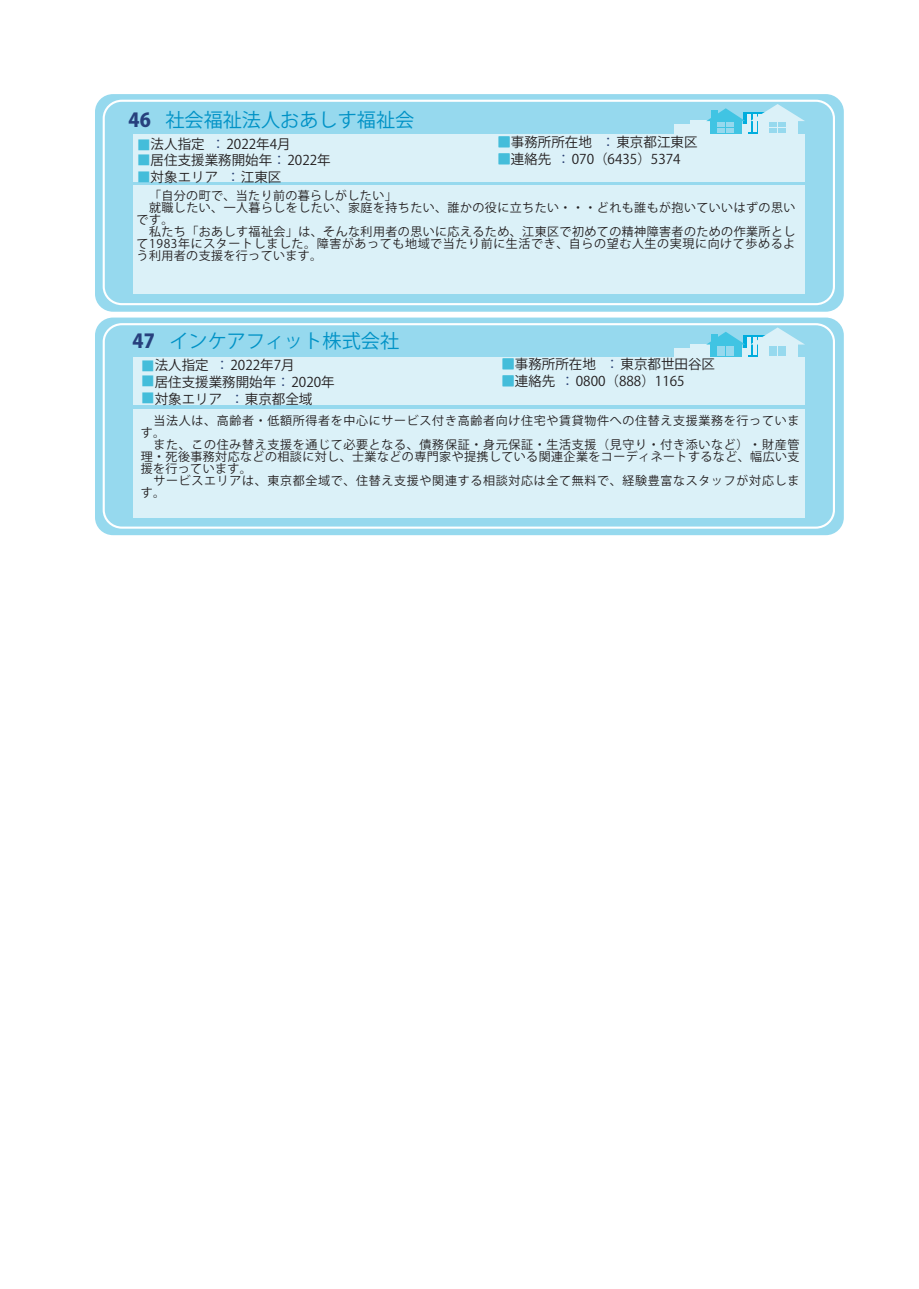
<style>
.page{position:relative;width:919px;height:1289px;background:#fff}
.page>*{position:absolute;margin:0;border:0;box-sizing:border-box;transform-origin:0 0}
.t1{font:19.2px "UD Shin Go Pr 6 Bold 90 ms RKSJ H";color:#0092c6}
.t2{font:13.5px/16.8px "UD Shin Go Pr 6 Regular 90 ms RKSJ H";color:#231f20}
.t3{font:13.5px/15.3px "UD Shin Go Pr 6 Regular 90 ms RKSJ H";color:#44bdda}
.t4{font:12px/12px "UD Shin Go Pr 6 Regular 90 ms RKSJ H";letter-spacing:.05em;color:#231f20}
.s1{font-family:"Koz Go Pro";font-weight:800;color:#27407d}
.s2{color:#294073}
</style>
<div class="page">
<div style="left:95px;top:94px;width:748px;height:218px;background:#96d9ee;border-radius:18px"></div>
<div style="left:134px;top:134px;width:671px;height:48px;background:#dbf1f8"></div>
<div style="left:134px;top:185px;width:671px;height:109px;background:#dbf1f8"></div>
<div style="left:743px;top:112px;width:22px;height:22px;background:#00addd"></div>
<svg style="left:758px;top:132px;width:39px;height:1px"></svg>
<div style="left:674px;top:125px;width:73px;height:9px;background:#dbf1f8"></div>
<div style="left:690px;top:120px;width:48px;height:9px;background:#dbf1f8"></div>
<svg style="left:710px;top:132px;width:31px;height:1px"></svg>
<svg style="left:706px;top:104px;width:99px;height:28px"></svg>
<div style="left:95px;top:317px;width:748px;height:218px;background:#96d9ee;border-radius:18px"></div>
<div style="left:134px;top:357px;width:671px;height:48px;background:#dbf1f8"></div>
<div style="left:134px;top:409px;width:671px;height:108px;background:#dbf1f8"></div>
<svg style="left:674px;top:348px;width:73px;height:9px"></svg>
<div style="left:690px;top:344px;width:48px;height:9px;background:#dbf1f8"></div>
<svg style="left:706px;top:327px;width:99px;height:28px"></svg>
<div style="left:97px;top:100px;width:732px;height:206px;border:2px solid #fff;border-radius:18px"></div>
<div style="left:97px;top:322px;width:732px;height:206px;border:2px solid #fff;border-radius:18px"></div>
<div style="left:97px;top:770px;width:732px;height:205px;border:2px solid #fff;border-radius:18px"></div>
<div style="left:97px;top:993px;width:732px;height:206px;border:2px solid #fff;border-radius:18px"></div>
<h1 class="t1" style="left:129px;top:109px;width:287px"><span class="s1">46</span>　社会福祉法人おあしす福祉会</h1>
<p class="t2" style="left:137px;top:135px;width:195px">・法人指定<span class="s2">：</span>2022年4月<br>・居住支援業務開始年<span class="s2">：</span>2022年・対象エリア <span class="s2">：</span>江東区</p>
<p class="t2" style="left:497px;top:134px;width:202px">・事務所所在地 <span class="s2">：</span>東京都江東区・連絡先<span class="s2">：</span>070（6435）5374</p>
<p class="t3" style="left:497px;top:134px;width:15px;line-height:16.8px">■ ■</p>
<p class="t3" style="left:137px;top:137px;width:15px">■ ■</p>
<p class="t3" style="left:137px;top:169px;width:15px">■</p>
<p class="t4" style="left:137px;top:189px;width:660px">　「自分の町で、当たり前の暮らしがしたい」<br>　就職したい、一人暮らしをしたい、家庭を持ちたい、誰かの役に立ちたい・・・どれも誰もが抱いていいはずの思いです。<br>　私たち「おあしす福祉会」は、そんな利用者の思いに応えるため、江東区で初めての精神障害者のための作業所として1983年にスタートしました。障害があっても地域で当たり前に生活でき、自らの望む人生の実現に向けて歩めるよう利用者の支援を行っています。</p>
<h1 class="t1" style="left:133px;top:330px;width:268px"><span class="s1">47</span>　インケアフィット株式会社</h1>
<p class="t2" style="left:141px;top:357px;width:195px">・法人指定<span class="s2">：</span>2022年7月<br>・居住支援業務開始年<span class="s2">：</span>2020年・対象エリア <span class="s2">：</span>東京都全域</p>
<p class="t2" style="left:501px;top:356px;width:215px">・事務所所在地 <span class="s2">：</span>東京都世田谷区・連絡先<span class="s2">：</span>0800（888）1165</p>
<p class="t3" style="left:501px;top:356px;width:15px;line-height:16.8px">■ ■</p>
<p class="t3" style="left:141px;top:359px;width:15px">■ ■</p>
<p class="t3" style="left:141px;top:391px;width:15px">■</p>
<p class="t4" style="left:141px;top:414px;width:660px">　当法人は、高齢者・低額所得者を中心にサービス付き高齢者向け住宅や賃貸物件への住替え支援業務を行っています。<br>　また、この住み替え支援を通じて必要となる、債務保証・身元保証・生活支援（見守り・付き添いなど）・財産管理・死後事務対応などの相談に対し、士業などの専門家や提携している関連企業をコーディネートするなど、幅広い支援を行っています。<br>　サービスエリアは、東京都全域で、住替え支援や関連する相談対応は全て無料で、経験豊富なスタッフが対応します。</p>
</div>
